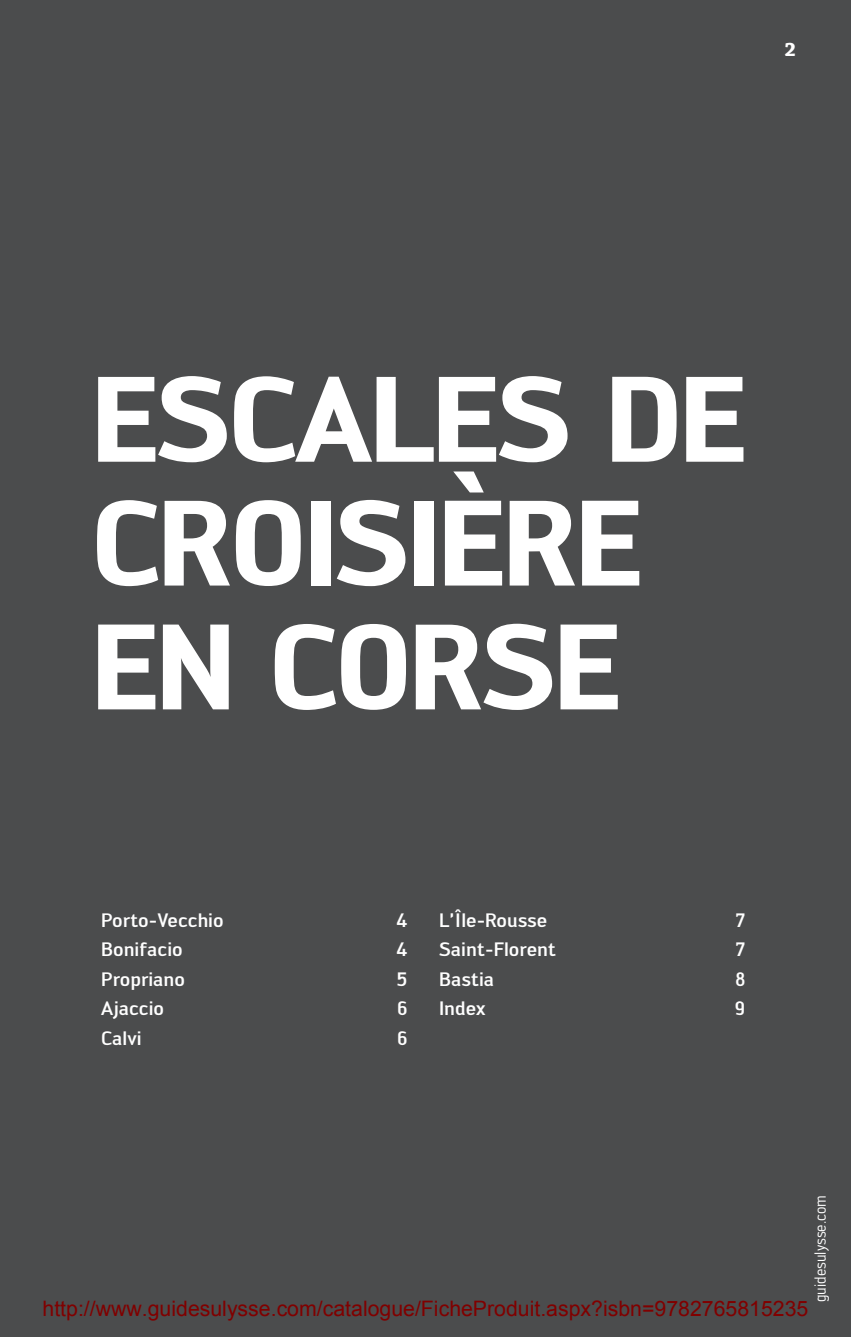
<style>
.page{position:relative;width:851px;height:1337px;background:#fff}
.page>*{position:absolute;margin:0;border:0;box-sizing:border-box;transform-origin:0 0}
.t1{font:700 119.25px/123.8px "Engel";letter-spacing:-.02em;color:#fff;scale:.95 1}
.t2{font:21.38px "Arial";color:#800000}
.t3{font:700 20.25px "Chaparral Pro";color:#fff}
.t4{font:500 19.12px "Engel";color:#fff}
.t5{font:15.75px "Engel";color:#fff;scale:.95 1}
</style>
<div class="page">
<div style="left:0;top:0;width:850px;height:1336px;background:#4b4c4d"></div>
<svg style="left:850px;top:0;width:1px;height:1336px"></svg>
<p class="t3" style="left:784px;top:37px;width:13px">2</p>
<h1 class="t1" style="left:92px;top:356px;width:691px">ESCALES DE<br>CROISIÈRE<br>EN CORSE</h1>
<p class="t4" style="left:101px;top:909px;width:124px">Porto-Vecchio</p>
<p class="t4" style="left:396px;top:909px;width:13px">4</p>
<p class="t4" style="left:101px;top:938px;width:83px">Bonifacio</p>
<p class="t4" style="left:396px;top:938px;width:13px">4</p>
<p class="t4" style="left:101px;top:968px;width:85px">Propriano</p>
<p class="t4" style="left:396px;top:968px;width:12px">5</p>
<p class="t4" style="left:101px;top:997px;width:64px">Ajaccio</p>
<p class="t4" style="left:397px;top:997px;width:12px">6</p>
<p class="t4" style="left:101px;top:1026px;width:42px">Calvi</p>
<p class="t4" style="left:397px;top:1026px;width:12px">6</p>
<p class="t4" style="left:439px;top:909px;width:110px">L’Île-Rousse</p>
<p class="t4" style="left:735px;top:909px;width:11px">7</p>
<p class="t4" style="left:439px;top:938px;width:118px">Saint-Florent</p>
<p class="t4" style="left:735px;top:938px;width:11px">7</p>
<p class="t4" style="left:439px;top:968px;width:57px">Bastia</p>
<p class="t4" style="left:735px;top:968px;width:11px">8</p>
<p class="t4" style="left:439px;top:997px;width:48px">Index</p>
<p class="t4" style="left:734px;top:997px;width:12px">9</p>
<p class="t5" style="left:811px;top:1302px;width:114px;rotate:-90deg">guidesulysse.com</p>
<p class="t2" style="left:43px;top:1294px;width:767px">http://www.guidesulysse.com/catalogue/FicheProduit.aspx?isbn=9782765815235</p>
</div>
